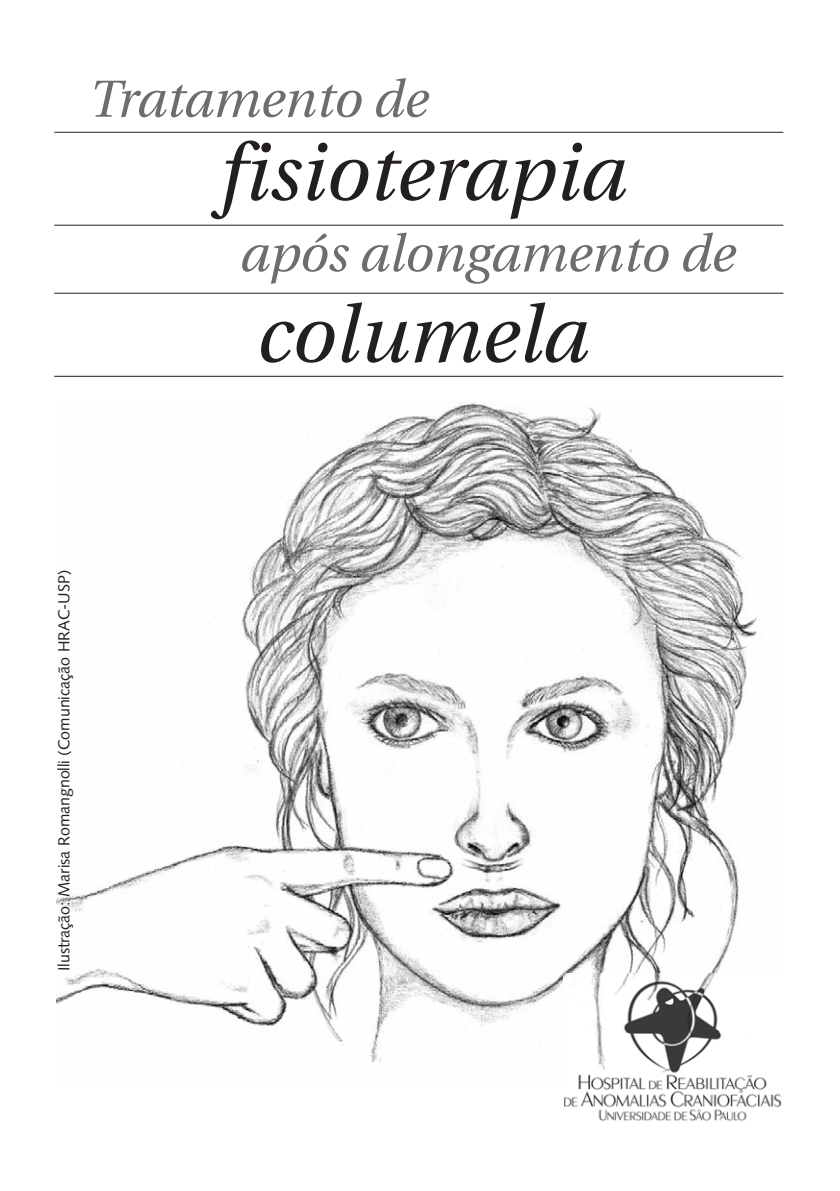
<style>
.page{position:relative;width:840px;height:1191px;background:#fff}
.page>*{position:absolute;margin:0;border:0;box-sizing:border-box;transform-origin:0 0}
.t1{font:italic 80px "Utopia";color:#231f20}
.t2{font:italic 52px "Utopia";color:#6c6d70}
.t3{font:16px "Syntax";color:#231f20}
</style>
<div class="page">
<img style="left:57px;top:403px;width:700px;height:660px">
<img style="left:563px;top:974px;width:219px;height:147px">
<hr style="left:54px;top:132px;width:729px;height:1px;background:#231f20">
<hr style="left:54px;top:293px;width:729px;height:1px;background:#231f20">
<hr style="left:54px;top:376px;width:728px;height:1px;background:#231f20">
<hr style="left:54px;top:225px;width:729px;height:1px;background:#231f20">
<h2 class="t2" style="left:87px;top:78px;width:340px">Tratamento de</h2>
<h1 class="t1" style="left:216px;top:140px;width:408px">fisioterapia</h1>
<h2 class="t2" style="left:238px;top:232px;width:496px">após alongamento de</h2>
<h1 class="t1" style="left:254px;top:302px;width:332px">columela</h1>
<p class="t3" style="left:58px;top:971px;width:403px;rotate:-90deg">Ilustração: Marisa Romangnolli (Comunicação HRAC-USP)</p>
</div>
